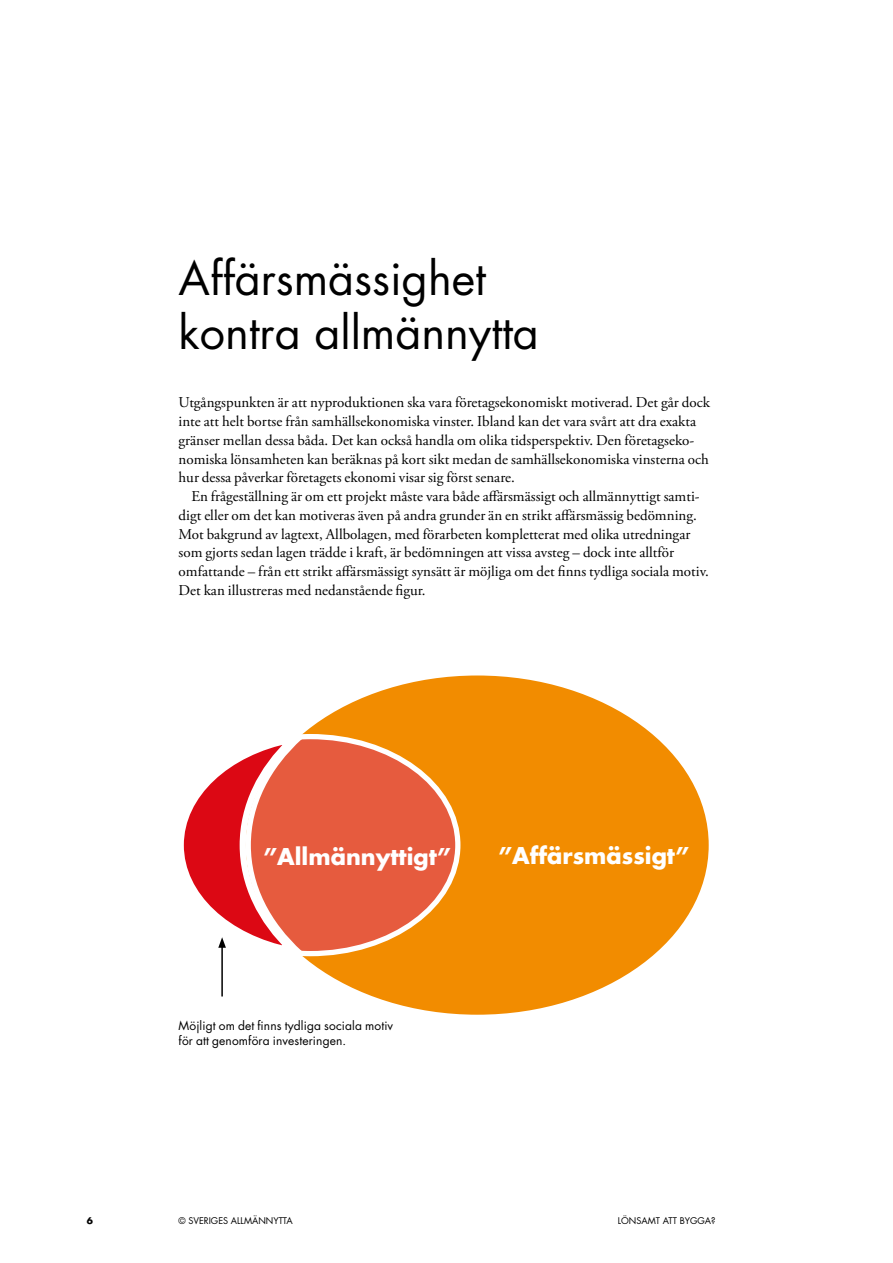
<style>
.page{position:relative;width:893px;height:1263px;background:#fff}
.page>*{position:absolute;margin:0;border:0;box-sizing:border-box;transform-origin:0 0}
.t1{font:45px/54px "Futura Std";color:#000}
.t2{font:700 22.5px "Futura Std";color:#fff}
.t3{font:15px/18.8px "Adobe Garamond Pro";color:#000}
.t4{font:12px/15px "Futura Std";letter-spacing:.01em;color:#000}
.t5{font:9px "Futura Std";color:#000}
.t6{font:700 9px "Futura Std";color:#000}
</style>
<div class="page">
<div style="left:243px;top:673px;width:468px;height:344px;background:#f28c00;border-radius:50%"></div>
<svg style="left:300px;top:731px;width:161px;height:228px"></svg>
<hr style="left:221px;top:945px;width:2px;height:51px;background:#000">
<svg style="left:183px;top:733px;width:124px;height:225px"></svg>
<h1 class="t1" style="left:179px;top:252px;width:362px">Affärsmässighet kontra allmännytta</h1>
<p class="t3" style="left:179px;top:394px;width:533px">Utgångspunkten är att nyproduktionen ska vara företagsekonomiskt motiverad. Det går dock inte att helt bortse från samhällsekonomiska vinster. Ibland kan det vara svårt att dra exakta gränser mellan dessa båda. Det kan också handla om olika tidsperspektiv. Den företagseko&shy;nomiska lönsamheten kan beräknas på kort sikt medan de samhällsekonomiska vinsterna och hur dessa påverkar företagets ekonomi visar sig först senare.</p>
<p class="t3" style="left:179px;top:487px;width:532px;text-indent:13px">En frågeställning är om ett projekt måste vara både affärsmässigt och allmännyttigt samti&shy;digt eller om det kan motiveras även på andra grunder än en strikt affärsmässig bedömning.<br>Mot bakgrund av lagtext, Allbolagen, med förarbeten kompletterat med olika utredningar som gjorts sedan lagen trädde i kraft, är bedömningen att vissa avsteg – dock inte alltför omfattande – från ett strikt affärsmässigt synsätt är möjliga om det finns tydliga sociala motiv.<br>Det kan illustreras med nedanstående figur.</p>
<h2 class="t2" style="left:263px;top:841px;width:189px">”Allmännyttigt”</h2>
<h2 class="t2" style="left:498px;top:840px;width:193px">”Affärsmässigt”</h2>
<p class="t4" style="left:179px;top:1018px;width:216px">Möjligt om det finns tydliga sociala motiv för att genomföra investeringen.</p>
<p class="t6" style="left:87px;top:1214px;width:8px">6</p>
<p class="t5" style="left:178px;top:1214px;width:116px">© SVERIGES ALLMÄNNYTTA</p>
<p class="t5" style="left:618px;top:1214px;width:99px">LÖNSAMT ATT BYGGA?</p>
</div>
